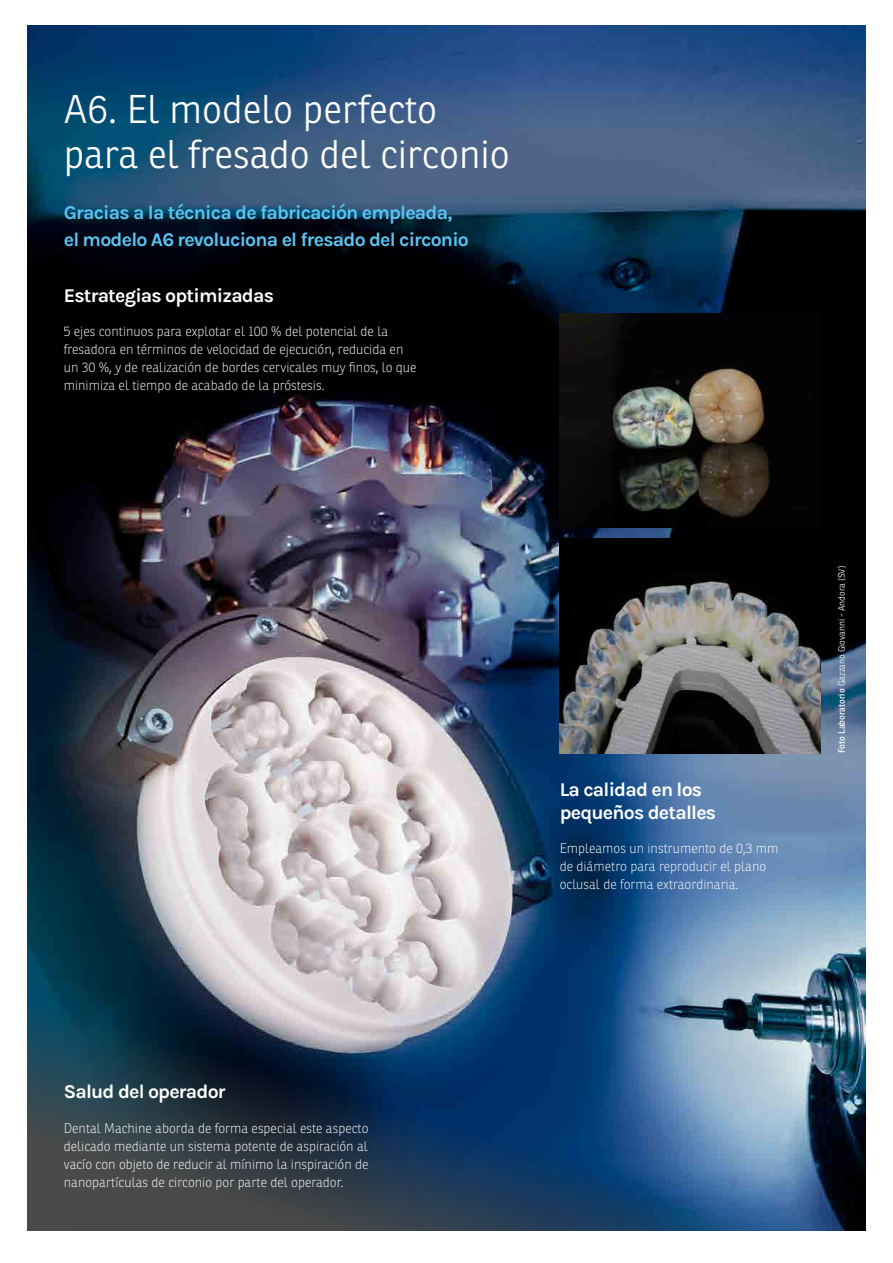
<style>
.page{position:relative;width:893px;height:1263px;background:#fff}
.page>*{position:absolute;margin:0;border:0;box-sizing:border-box;transform-origin:0 0}
.Titoli_di_Pagina_H2{font:300 39px/45px "Ronnia";color:#fff}
.Sottotitolo_alta_evi{font:700 19.5px/27px "Karla";letter-spacing:-.04em;color:#5bc5f2}
.Sottotitolo_alta_evi-2{font:700 19.5px/22.5px "Karla";letter-spacing:-.04em;color:#fff}
.Paragrafo_di_base{font:100 13.5px/18px "Ronnia";color:#fff}
.Paragrafo_evidenza{font:300 9px "Ronnia";color:#fff}
.s1{font-weight:400}
</style>
<div class="page">
<img style="left:27px;top:26px;width:839px;height:1205px">
<img style="left:560px;top:539px;width:261px;height:214px">
<img style="left:560px;top:313px;width:261px;height:215px">
<p class="Titoli_di_Pagina_H2" style="left:64px;top:86px;width:448px">A6. El modelo perfecto para el fresado del circonio</p>
<p class="Sottotitolo_alta_evi" style="left:64px;top:199px;width:407px">Gracias a la técnica de fabricación empleada, el modelo A6 revoluciona el fresado del circonio</p>
<p class="Sottotitolo_alta_evi-2" style="left:64px;top:283px;width:212px">Estrategias optimizadas</p>
<p class="Paragrafo_di_base" style="left:64px;top:322px;width:354px">5 ejes continuos para explotar el 100 % del potencial de la fresadora en términos de velocidad de ejecución, reducida en un 30 %, y de realización de bordes cervicales muy finos, lo que minimiza el tiempo de acabado de la próstesis.</p>
<p class="Sottotitolo_alta_evi-2" style="left:560px;top:778px;width:158px">La calidad en los pequeños detalles</p>
<p class="Paragrafo_di_base" style="left:560px;top:839px;width:220px">Empleamos un instrumento de 0,3 mm de diámetro para reproducir el plano oclusal de forma extraordinaria.</p>
<p class="Paragrafo_evidenza" style="left:836px;top:753px;width:189px;rotate:-90deg"><span class="s1">Foto Laboratorio</span> Gazzano Giovanni - Andora (SV)</p>
<p class="Sottotitolo_alta_evi-2" style="left:64px;top:1080px;width:163px">Salud del operador</p>
<p class="Paragrafo_di_base" style="left:64px;top:1119px;width:306px;text-align:justify">Dental Machine aborda de forma especial este aspecto delicado mediante un sistema potente de aspiración al vacío con objeto de reducir al mínimo la inspiración de nanopartículas de circonio por parte del operador.</p>
</div>
